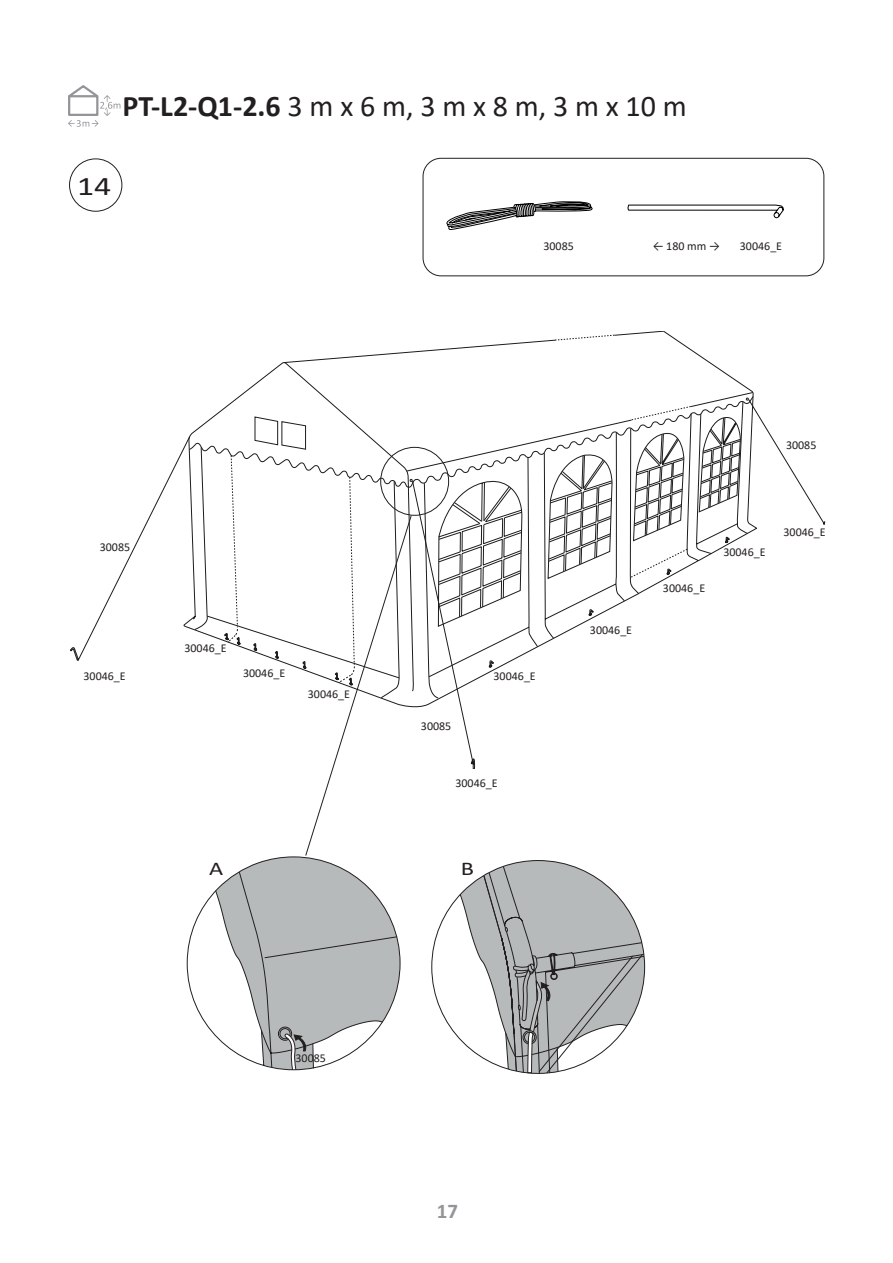
<style>
.page{position:relative;width:893px;height:1263px;background:#fff}
.page>*{position:absolute;margin:0;border:0;box-sizing:border-box;transform-origin:0 0}
.t1{font:30px "Calibri";color:#231f20}
.t2{font:27px "Calibri";color:#231f20;scale:1.25 1}
.t3{font:700 21px "Calibri";color:#939598}
.t4{font:19.5px "Calibri";color:#231f20;scale:1.25 1}
.t5{font:12px "Calibri";color:#231f20}
.s1{font-weight:700}
</style>
<div class="page">
<svg style="left:68px;top:85px;width:52px;height:42px"></svg>
<div style="left:69px;top:158px;width:53px;height:54px;border:1px solid #231f20;border-radius:50%"></div>
<svg style="left:431px;top:860px;width:214px;height:214px"></svg>
<div style="left:423px;top:158px;width:401px;height:118px;border:1px solid #231f20;border-radius:18px"></div>
<svg style="left:244px;top:331px;width:513px;height:200px"></svg>
<svg style="left:239px;top:392px;width:514px;height:4px"></svg>
<svg style="left:70px;top:437px;width:405px;height:331px"></svg>
<svg style="left:754px;top:398px;width:71px;height:127px"></svg>
<svg style="left:555px;top:335px;width:60px;height:5px"></svg>
<svg style="left:189px;top:396px;width:565px;height:290px"></svg>
<svg style="left:194px;top:417px;width:220px;height:653px"></svg>
<svg style="left:627px;top:204px;width:157px;height:14px"></svg>
<svg style="left:446px;top:201px;width:147px;height:29px"></svg>
<h1 class="t1" style="left:122px;top:85px;width:566px"><span class="s1">PT-L2-Q1-2.6</span> 3 m x 6 m, 3 m x 8 m, 3 m x 10 m</h1>
<h2 class="t2" style="left:77px;top:167px;width:29px">14</h2>
<p class="t5" style="left:543px;top:238px;width:32px">30085</p>
<p class="t5" style="left:653px;top:238px;width:69px">← 180 mm →</p>
<p class="t5" style="left:740px;top:238px;width:44px">30046_E</p>
<p class="t5" style="left:786px;top:437px;width:32px">30085</p>
<p class="t5" style="left:783px;top:523px;width:44px">30046_E</p>
<p class="t5" style="left:100px;top:539px;width:32px">30085</p>
<p class="t5" style="left:84px;top:668px;width:44px">30046_E</p>
<p class="t5" style="left:184px;top:640px;width:44px">30046_E</p>
<p class="t5" style="left:243px;top:664px;width:44px">30046_E</p>
<p class="t5" style="left:308px;top:685px;width:44px">30046_E</p>
<p class="t5" style="left:421px;top:718px;width:32px">30085</p>
<p class="t5" style="left:494px;top:668px;width:44px">30046_E</p>
<p class="t5" style="left:455px;top:774px;width:44px">30046_E</p>
<h3 class="t4" style="left:209px;top:854px;width:13px">A</h3>
<h3 class="t4" style="left:461px;top:854px;width:12px">B</h3>
<p class="t5" style="left:590px;top:621px;width:44px">30046_E</p>
<p class="t5" style="left:663px;top:580px;width:44px">30046_E</p>
<p class="t5" style="left:723px;top:543px;width:44px">30046_E</p>
<p class="t5" style="left:296px;top:1050px;width:32px">30085</p>
<h3 class="t3" style="left:437px;top:1196px;width:23px">17</h3>
</div>
